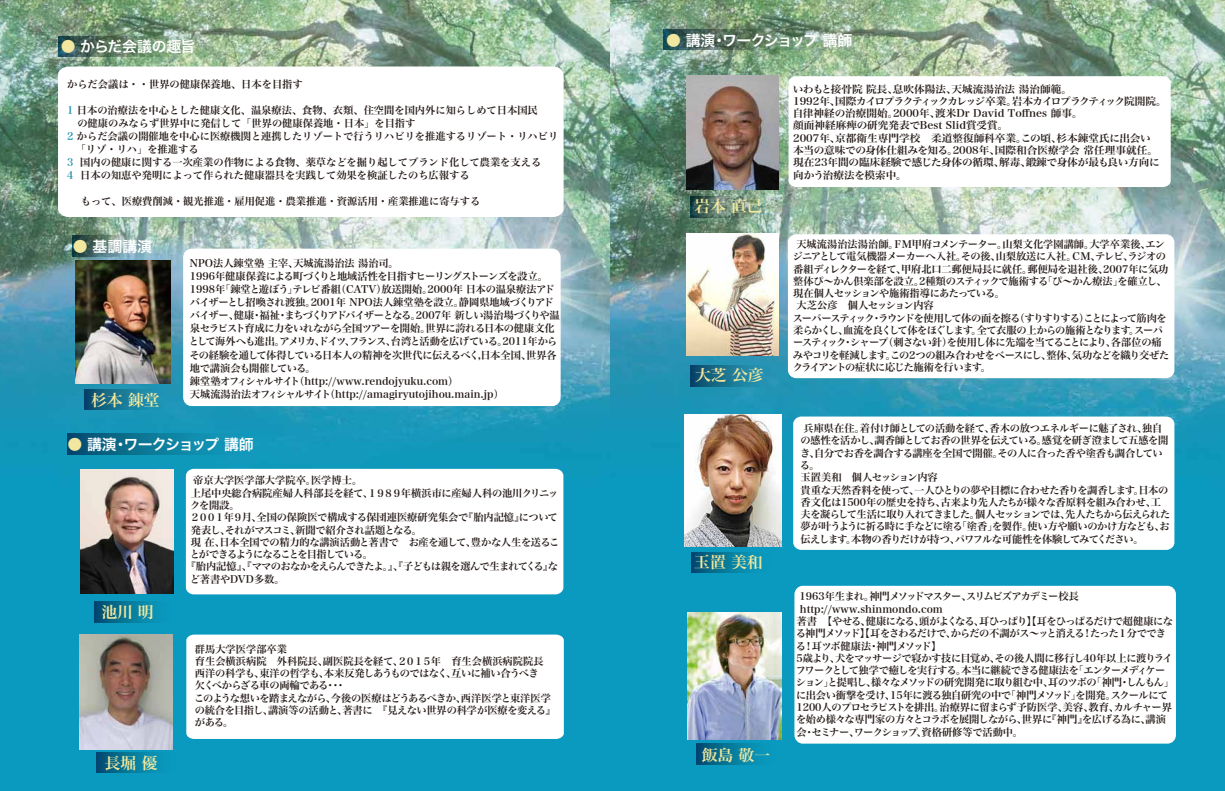
<style>
.page{position:relative;width:1225px;height:791px;background:#fff}
.page>*{position:absolute;margin:0;border:0;box-sizing:border-box;transform-origin:0 0}
.t1{font:15.8px "Hira Min Pro W6";color:#f1e79e}
.t2{font:14.9px "Hira Kaku Pro W6";letter-spacing:-.075em;color:#fff}
.t3{font:14.9px "Hira Kaku Pro W6";letter-spacing:-.04em;color:#fff}
.t4{font:10.2px/13px "Hira Min Pro W6";letter-spacing:-.025em;color:#221815}
.t5{font:10.2px/12.3px "Hira Min Pro W6";letter-spacing:-.045em;color:#221815}
.t6{font:10.2px "Hira Min Pro W6";color:#221815}
.t7{font:10.2px/12.3px "Hira Min Pro W6";color:#221815;scale:1.04 1}
.t8{font:10.2px "Hira Min Pro W6";letter-spacing:-.075em;color:#221815}
.t9{font:10.2px "Hira Min Pro W6";letter-spacing:-.05em;color:#221815}
.t10{font:10.2px "Hira Min Pro W6";letter-spacing:-.07em;color:#221815}
.t11{font:10.2px "Hira Min Pro W6";letter-spacing:-.08em;color:#221815}
.t12{font:10.2px "Hira Min Pro W6";letter-spacing:-.115em;color:#221815}
.t13{font:10.2px "Hira Min Pro W6";letter-spacing:-.09em;color:#221815}
.t14{font:10.2px "Hira Min Pro W6";letter-spacing:-.055em;color:#221815}
.t15{font:10.2px "Hira Min Pro W6";letter-spacing:-.06em;color:#221815}
.t16{font:10.2px "Hira Min Pro W6";letter-spacing:-.105em;color:#221815}
.t17{font:10.2px "Hira Min Pro W6";letter-spacing:-.005em;color:#221815}
.s1{color:#f1e79e}
.s2{color:#178ea9}
.s3{color:#158faa}
.s4{color:#278ea7}
.s5{color:#1d8da6}
</style>
<div class="page">
<img style="left:0;top:1px;width:1224px;height:790px">
<svg style="left:58px;top:67px;width:505px;height:150px"></svg>
<svg style="left:58px;top:36px;width:169px;height:21px;background:#6e8d74"></svg>
<div style="left:183px;top:249px;width:377px;height:157px;background:#fff;border-radius:8px"></div>
<svg style="left:788px;top:76px;width:382px;height:111px"></svg>
<svg style="left:186px;top:634px;width:378px;height:105px"></svg>
<svg style="left:690px;top:197px;width:85px;height:20px;background:#6c8a7b"></svg>
<div style="left:793px;top:416px;width:381px;height:134px;background:#fff;border-radius:8px"></div>
<img style="left:684px;top:415px;width:97px;height:131px">
<img style="left:686px;top:233px;width:93px;height:123px">
<svg style="left:186px;top:469px;width:377px;height:125px"></svg>
<div style="left:788px;top:234px;width:386px;height:144px;background:#fff;border-radius:8px"></div>
<div style="left:794px;top:586px;width:382px;height:158px;background:#fff;border-radius:9px"></div>
<img style="left:687px;top:612px;width:94px;height:128px">
<img style="left:75px;top:260px;width:95px;height:123px">
<img style="left:81px;top:469px;width:92px;height:125px">
<img style="left:80px;top:635px;width:93px;height:114px">
<div style="left:691px;top:366px;width:84px;height:20px;background:linear-gradient(to right,#0d4e6c,#2c9fbf)"></div>
<div style="left:691px;top:552px;width:84px;height:21px;background:linear-gradient(to right,#045374,#0ba6c9)"></div>
<div style="left:696px;top:744px;width:85px;height:20px;background:linear-gradient(to right,#045273,#0ba8cb)"></div>
<div style="left:85px;top:389px;width:84px;height:21px;background:linear-gradient(to right,#0e5171,#21a0bf)"></div>
<div style="left:94px;top:602px;width:84px;height:20px;background:linear-gradient(to right,#045274,#0ba6c9)"></div>
<div style="left:96px;top:752px;width:84px;height:21px;background:linear-gradient(to right,#045374,#0ba6c9)"></div>
<svg style="left:73px;top:236px;width:84px;height:20px;background:#6d8e8e"></svg>
<div style="left:68px;top:434px;width:194px;height:20px;background:linear-gradient(to right,#065171,#15a5c7)"></div>
<svg style="left:663px;top:29px;width:206px;height:20px;background:#66836f"></svg>
<img style="left:687px;top:75px;width:91px;height:114px">
<h2 class="t3" style="left:61px;top:33px;width:136px"><span class="s1">●</span> からだ会議の趣旨</h2>
<p class="t6" style="left:67px;top:75px;width:237px">からだ会議は・・世界の健康保養地、日本を目指す</p>
<p class="t6" style="left:67px;top:101px;width:472px"><span class="s2">1</span> 日本の治療法を中心とした健康文化、温泉療法、食物、衣類、住空間を国内外に知らしめて日本国民</p>
<p class="t6" style="left:77px;top:114px;width:339px">の健康のみならず世界中に発信して「世界の健康保養地・日本」を目指す</p>
<p class="t6" style="left:67px;top:127px;width:493px"><span class="s3">2</span> からだ会議の開催地を中心に医療機関と連携したリゾートで行うリハビリを推進するリゾート・リハビリ</p>
<p class="t6" style="left:76px;top:140px;width:124px">「リゾ・リハ」を推進する</p>
<p class="t6" style="left:67px;top:153px;width:475px"><span class="s4">3</span> 国内の健康に関する一次産業の作物による食物、薬草などを掘り起してブランド化して農業を支える</p>
<p class="t6" style="left:67px;top:167px;width:404px"><span class="s5">4</span> 日本の知恵や発明によって作られた健康器具を実践して効果を検証したのち広報する</p>
<p class="t6" style="left:81px;top:193px;width:401px">もって、医療費削減・観光推進・雇用促進・農業推進・資源活用・産業推進に寄与する</p>
<h2 class="t3" style="left:73px;top:232px;width:81px"><span class="s1">●</span> 基調講演</h2>
<h1 class="t1" style="left:91px;top:386px;width:70px">杉本 錬堂</h1>
<p class="t4" style="left:189px;top:256px;width:372px">NPO法人錬堂塾 主宰、天城流湯治法 湯治司。<br>1996年健康保養による町づくりと地域活性を目指すヒーリングストーンズを設立。1998年「錬堂と遊ぼう」テレビ番組（CATV）放送開始。2000年 日本の温泉療法アドバイザーとし招喚され渡独。2001年 NPO法人錬堂塾を設立。静岡県地域づくりアドバイザー、健康・福祉・まちづくりアドバイザーとなる。2007年 新しい湯治場づくりや温泉セラピスト育成に力をいれながら全国ツアーを開始。世界に誇れる日本の健康文化として海外へも進出。アメリカ、ドイツ、フランス、台湾と活動を広げている。2011年からその経験を通して体得している日本人の精神を次世代に伝えるべく,日本全国、世界各地で講演会も開催している。<br>錬堂塾オフィシャルサイト（http://www.rendojyuku.com）<br>天城流湯治法オフィシャルサイト（http://amagiryutojihou.main.jp）</p>
<h2 class="t2" style="left:67px;top:431px;width:188px"><span class="s1">●</span> 講演・ワークショップ 講師</h2>
<h1 class="t1" style="left:102px;top:598px;width:54px">池川 明</h1>
<h1 class="t1" style="left:105px;top:749px;width:54px">長堀 優</h1>
<p class="t6" style="left:193px;top:471px;width:170px">帝京大学医学部大学院卒。医学博士。</p>
<p class="t4" style="left:191px;top:486px;width:369px">上尾中央総合病院産婦人科部長を経て、１９８９年横浜市に産婦人科の池川クリニッ</p>
<p class="t4" style="left:190px;top:498px;width:51px">クを開設。</p>
<p class="t4" style="left:190px;top:510px;width:369px">２００１年９月、全国の保険医で構成する保団連医療研究集会で『胎内記憶』について</p>
<p class="t14" style="left:191px;top:521px;width:233px">発表し、それがマスコミ、新聞で紹介され話題となる。</p>
<p class="t4" style="left:191px;top:535px;width:370px">現 在、日本全国での精力的な講演活動と著書で　お産を通して、豊かな人生を送るこ</p>
<p class="t16" style="left:190px;top:545px;width:185px">とができるようになることを目指している。</p>
<p class="t8" style="left:186px;top:557px;width:374px">『胎内記憶』、『ママのおなかをえらんできたよ。』、『子どもは親を選んで生まれてくる』な</p>
<p class="t17" style="left:190px;top:570px;width:96px">ど著書やDVD多数。</p>
<p class="t4" style="left:194px;top:642px;width:363px;line-height:12.3px">群馬大学医学部卒業<br>育生会横浜病院　外科院長、副医院長を経て、２０１５年　育生会横浜病院院長<br>西洋の科学も、東洋の哲学も、本来反発しあうものではなく、互いに補い合うべき<br>欠くべからざる車の両輪である・・・<br>このような想いを踏まえながら、今後の医療はどうあるべきか、西洋医学と東洋医学の統合を目指し、講演等の活動と、著書に　『見えない世界の科学が医療を変える』がある。</p>
<h2 class="t2" style="left:666px;top:27px;width:188px"><span class="s1">●</span> 講演・ワークショップ 講師</h2>
<h1 class="t1" style="left:694px;top:192px;width:70px">岩本 直己</h1>
<h1 class="t1" style="left:695px;top:361px;width:70px">大芝 公彦</h1>
<h1 class="t1" style="left:694px;top:548px;width:70px">玉置 美和</h1>
<h1 class="t1" style="left:701px;top:741px;width:70px">飯島 敬一</h1>
<p class="t7" style="left:793px;top:82px;width:361px">いわもと接骨院 院長、息吹体陽法、天城流湯治法 湯治師範。<br>1992年、国際カイロプラクティックカレッジ卒業。岩本カイロプラクティック院開院。自律神経の治療開始。2000年、渡米Dr David Toffnes 師事。<br>顔面神経麻痺の研究発表でBest Slid賞受賞。<br>2007年、京都衛生専門学校　柔道整復師科卒業。この頃、杉本錬堂氏に出会い<br>本当の意味での身体仕組みを知る。2008年、国際和合医療学会 常任理事就任。現在23年間の臨床経験で感じた身体の循環、解毒、鍛錬で身体が最も良い方向に向かう治療法を模索中。</p>
<p class="t6" style="left:796px;top:235px;width:370px">天城流湯治法湯治師。ＦＭ甲府コメンテーター。山梨文化学園講師。大学卒業後、エン</p>
<p class="t9" style="left:793px;top:247px;width:375px">ジニアとして電気機器メーカーへ入社。その後、山梨放送に入社。ＣＭ、テレビ、ラジオの</p>
<p class="t4" style="left:793px;top:261px;width:377px">番組ディレクターを経て、甲府北口二郵便局長に就任。郵便局を退社後、2007年に気功</p>
<p class="t4" style="left:793px;top:274px;width:375px">整体ぴ～かん倶楽部を設立。2種類のスティックで施術する「ぴ～かん療法」を確立し、</p>
<p class="t15" style="left:793px;top:284px;width:213px">現在個人セッションや施術指導にあたっている。</p>
<p class="t4" style="left:796px;top:298px;width:139px">大芝公彦　個人セッション内容</p>
<p class="t12" style="left:793px;top:309px;width:375px">スーパースティック・ラウンドを使用して体の面を擦る（すりすりする）ことによって筋肉を</p>
<p class="t13" style="left:793px;top:321px;width:371px">柔らかくし、血流を良くして体をほぐします。全て衣服の上からの施術となります。スーパ</p>
<p class="t8" style="left:793px;top:333px;width:370px">ースティック・シャープ（刺さない針）を使用し体に先端を当てることにより、各部位の痛</p>
<p class="t9" style="left:793px;top:346px;width:378px">みやコリを軽減します。この2つの組み合わせをベースにし、整体、気功などを織り交ぜた</p>
<p class="t11" style="left:792px;top:358px;width:200px">クライアントの症状に応じた施術を行います。</p>
<p class="t5" style="left:800px;top:421px;width:372px;text-indent:4px">兵庫県在住。着付け師としての活動を経て、香木の放つエネルギーに魅了され、独自の感性を活かし、調香師としてお香の世界を伝えている。感覚を研ぎ澄まして五感を開き、自分でお香を調合する講座を全国で開催。その人に合った香や塗香も調合している。<br>玉置美和　個人セッション内容<br>貴重な天然香料を使って、一人ひとりの夢や目標に合わせた香りを調香します。日本の香文化は1500年の歴史を持ち、古来より先人たちが様々な香原料を組み合わせ、工夫を凝らして生活に取り入れてきました。個人セッションでは、先人たちから伝えられた夢が叶うように祈る時に手などに塗る「塗香」を製作。使い方や願いのかけ方なども、お伝えします。本物の香りだけが持つ、パワフルな可能性を体験してみてください。</p>
<p class="t8" style="left:799px;top:588px;width:281px">1963年生まれ。神門メソッドマスター、スリムビズアカデミー校長</p>
<p class="t6" style="left:800px;top:600px;width:145px">http://www.shinmondo.com</p>
<p class="t10" style="left:796px;top:612px;width:378px">著書　【やせる、健康になる、頭がよくなる、耳ひっぱり】【耳をひっぱるだけで超健康にな</p>
<p class="t11" style="left:795px;top:624px;width:372px">る神門メソッド】【耳をさわるだけで、からだの不調がス～ッと消える！たった１分ででき</p>
<p class="t9" style="left:795px;top:637px;width:147px">る！耳ツボ健康法・神門メソッド】</p>
<p class="t4" style="left:796px;top:651px;width:378px">5歳より、犬をマッサージで寝かす技に目覚め、その後人間に移行し40年以上に渡りライ</p>
<p class="t10" style="left:795px;top:661px;width:371px">フワークとして独学で癒しを実行する。本当に継続できる健康法を「エンターメディケー</p>
<p class="t8" style="left:796px;top:674px;width:380px">ション」と提唱し、様々なメソッドの研究開発に取り組む中、耳のツボの「神門・しんもん」</p>
<p class="t5" style="left:796px;top:688px;width:373px">に出会い衝撃を受け、15年に渡る独自研究の中で「神門メソッド」を開発。スクールにて</p>
<p class="t5" style="left:796px;top:700px;width:377px">1200人のプロセラピストを排出。治療界に留まらず予防医学、美容、教育、カルチャー界</p>
<p class="t5" style="left:796px;top:713px;width:371px">を始め様々な専門家の方々とコラボを展開しながら、世界に『神門』を広げる為に、講演</p>
<p class="t4" style="left:796px;top:724px;width:228px">会・セミナー、ワークショップ、資格研修等で活動中。</p>
</div>
